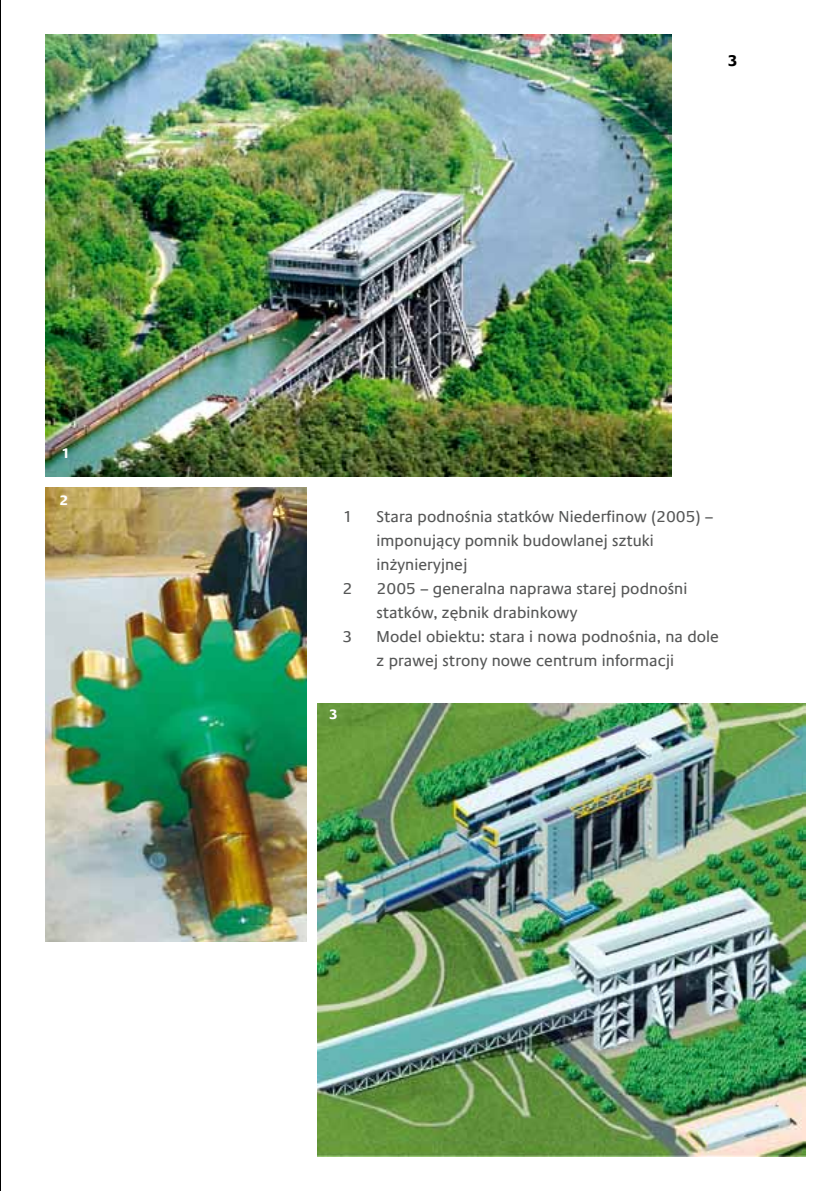
<style>
.page{position:relative;width:840px;height:1191px;background:#fff}
.page>*{position:absolute;margin:0;border:0;box-sizing:border-box;transform-origin:0 0}
.t1{font:16px/24px "Praxis Com";letter-spacing:.005em;color:#565757}
.t2{font:700 16px "Praxis Com";color:#000}
.t3{font:700 14px "Praxis Com";color:#fff}
</style>
<div class="page">
<hr style="left:0;top:0;width:1px;height:1191px;background:#000">
<img style="left:317px;top:703px;width:488px;height:454px">
<img style="left:45px;top:34px;width:626px;height:442px">
<img style="left:45px;top:488px;width:261px;height:453px">
<p class="t3" style="left:61px;top:445px;width:10px">1</p>
<p class="t3" style="left:60px;top:492px;width:10px">2</p>
<p class="t2" style="left:727px;top:51px;width:11px">3</p>
<p class="t1" style="left:342px;top:504px;width:11px">1</p>
<p class="t1" style="left:376px;top:504px;width:338px">Stara podnośnia statków Niederfinow (2005) – imponujący pomnik budowlanej sztuki inżynieryjnej</p>
<p class="t1" style="left:342px;top:576px;width:11px">2</p>
<p class="t1" style="left:376px;top:576px;width:312px">2005 – generalna naprawa starej podnośni statków, zębnik drabinkowy</p>
<p class="t1" style="left:342px;top:624px;width:11px">3</p>
<p class="t1" style="left:376px;top:624px;width:344px">Model obiektu: stara i nowa podnośnia, na dole z prawej strony nowe centrum informacji</p>
<p class="t3" style="left:329px;top:706px;width:10px">3</p>
</div>
